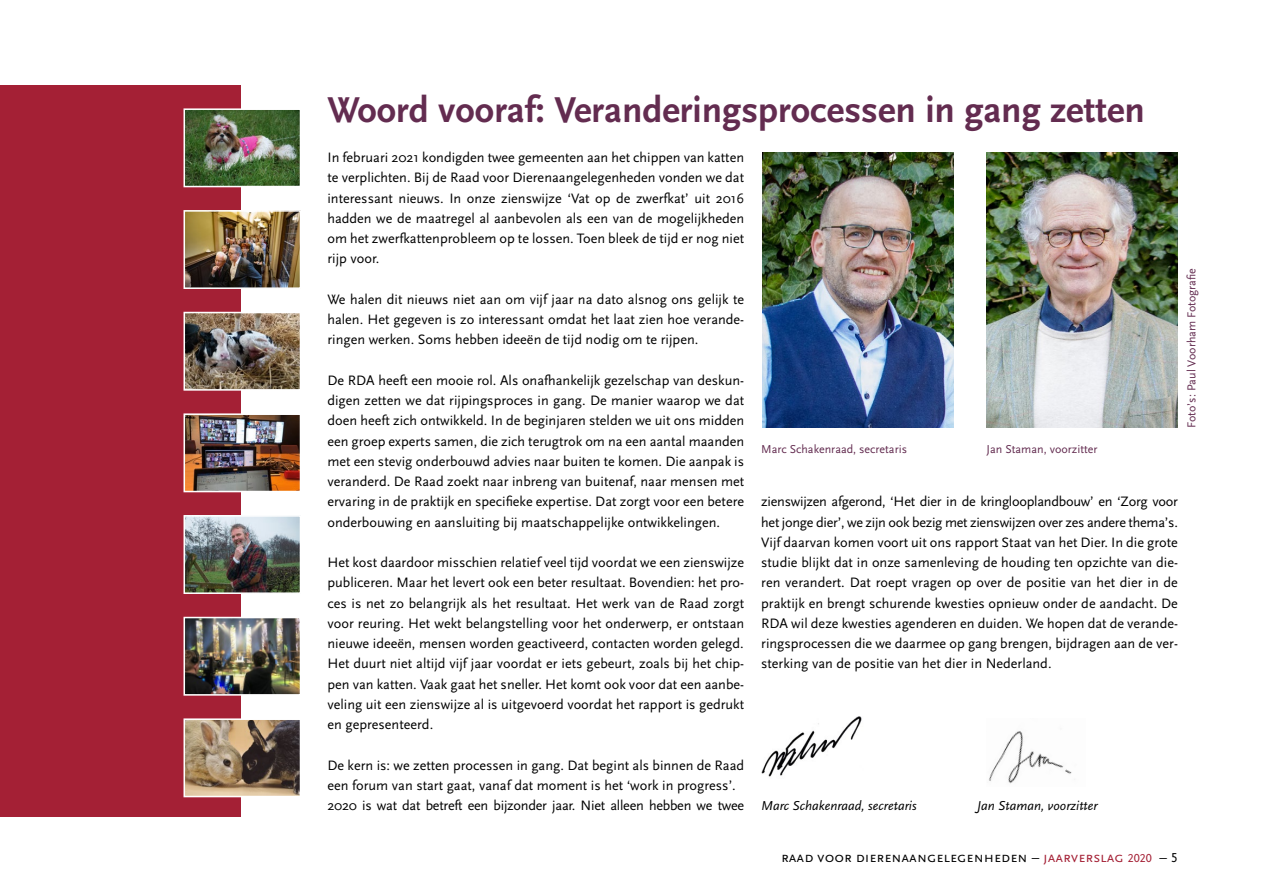
<style>
.page{position:relative;width:1263px;height:893px;background:#fff}
.page>*{position:absolute;margin:0;border:0;box-sizing:border-box;transform-origin:0 0}
.H2_3-kolomskop{font:700 37.5px "Scala Sans";color:#632c50}
.t1{font:15px "Scala Sans Caps";color:#000}
.P_Platte_tekst_-_voo{font:14.25px/20.2px "Scala Sans Pro";color:#000;text-align:justify}
.P_Platte_tekst_-_voo-2{font:14.25px/20.2px "Scala Sans Pro";letter-spacing:-.02em;color:#000}
.P_Platte_tekst{font:italic 13.5px "Scala Sans Pro";color:#000}
.P__Onderschrift_2_ko{font:12px "Scala Sans";color:#632c50}
.s1{color:#a42035}
.s2{font-size:12px;color:#a42035}
.s3{font-size:13.5px}
</style>
<div class="page">
<div style="left:0;top:85px;width:240px;height:731px;background:#a42035"></div>
<img style="left:762px;top:152px;width:191px;height:276px">
<img style="left:986px;top:152px;width:192px;height:276px">
<img style="left:988px;top:731px;width:84px;height:53px">
<img style="left:761px;top:716px;width:101px;height:61px">
<img style="left:186px;top:111px;width:112px;height:73px">
<div style="left:183px;top:108px;width:118px;height:79px;border:2px solid #fff"></div>
<img style="left:186px;top:315px;width:112px;height:73px">
<div style="left:183px;top:312px;width:118px;height:79px;border:2px solid #fff"></div>
<img style="left:186px;top:518px;width:112px;height:73px">
<div style="left:183px;top:515px;width:118px;height:79px;border:2px solid #fff"></div>
<img style="left:186px;top:213px;width:112px;height:73px">
<div style="left:183px;top:210px;width:118px;height:79px;border:2px solid #fff"></div>
<img style="left:186px;top:416px;width:112px;height:73px">
<div style="left:183px;top:413px;width:118px;height:79px;border:2px solid #fff"></div>
<img style="left:186px;top:620px;width:112px;height:73px">
<div style="left:183px;top:617px;width:118px;height:79px;border:2px solid #fff"></div>
<img style="left:186px;top:721px;width:112px;height:73px">
<div style="left:183px;top:718px;width:118px;height:79px;border:2px solid #fff"></div>
<h2 class="H2_3-kolomskop" style="left:327px;top:89px;width:819px">Woord vooraf: Veranderingsprocessen in gang zetten</h2>
<p class="P_Platte_tekst_-_voo" style="left:327px;top:147px;width:418px">In februari 2021 kondigden twee gemeenten aan het chippen van katten te verplichten. Bij de Raad voor Dierenaangelegenheden vonden we dat interessant nieuws. In onze zienswijze ‘Vat op de zwerfkat’ uit 2016 hadden we de maatregel al aanbevolen als een van de mogelijkheden om het zwerfkattenprobleem op te lossen. Toen bleek de tijd er nog niet rijp voor.</p>
<p class="P_Platte_tekst_-_voo" style="left:327px;top:288px;width:418px">We halen dit nieuws niet aan om vijf jaar na dato alsnog ons gelijk te halen. Het gegeven is zo interessant omdat het laat zien hoe verande&shy;ringen werken. Soms hebben ideeën de tijd nodig om te rijpen.</p>
<p class="P_Platte_tekst_-_voo" style="left:327px;top:369px;width:418px">De RDA heeft een mooie rol. Als onafhankelijk gezelschap van deskun&shy;digen zetten we dat rijpingsproces in gang. De manier waarop we dat doen heeft zich ontwikkeld. In de beginjaren stelden we uit ons midden een groep experts samen, die zich terugtrok om na een aantal maanden met een stevig onderbouwd advies naar buiten te komen. Die aanpak is veranderd. De Raad zoekt naar inbreng van buitenaf, naar mensen met ervaring in de praktijk en specifieke expertise. Dat zorgt voor een betere onderbouwing en aansluiting bij maatschappelijke ontwikkelingen.</p>
<p class="P_Platte_tekst_-_voo" style="left:327px;top:552px;width:418px">Het kost daardoor misschien relatief veel tijd voordat we een zienswijze publiceren. Maar het levert ook een beter resultaat. Bovendien: het pro&shy;ces is net zo belangrijk als het resultaat. Het werk van de Raad zorgt voor reuring. Het wekt belangstelling voor het onderwerp, er ontstaan nieuwe ideeën, mensen worden geactiveerd, contacten worden gelegd.</p>
<p class="P_Platte_tekst_-_voo" style="left:327px;top:653px;width:418px">Het duurt niet altijd vijf jaar voordat er iets gebeurt, zoals bij het chip&shy;pen van katten. Vaak gaat het sneller. Het komt ook voor dat een aanbe&shy;veling uit een zienswijze al is uitgevoerd voordat het rapport is gedrukt en gepresenteerd.</p>
<p class="P_Platte_tekst_-_voo" style="left:327px;top:754px;width:418px">De kern is: we zetten processen in gang. Dat begint als binnen de Raad een forum van start gaat, vanaf dat moment is het ‘work in progress’.</p>
<p class="P_Platte_tekst_-_voo-2" style="left:327px;top:795px;width:418px">2020 is wat dat betreft een bijzonder jaar. Niet alleen hebben we twee</p>
<p class="P__Onderschrift_2_ko" style="left:761px;top:443px;width:147px">Marc Schakenraad, secretaris</p>
<p class="P__Onderschrift_2_ko" style="left:986px;top:443px;width:112px">Jan Staman, voorzitter</p>
<p class="P_Platte_tekst_-_voo-2" style="left:761px;top:491px;width:418px">zienswijzen afgerond, ‘Het dier in de kringlooplandbouw’ en ‘Zorg voor het jonge dier’, we zijn ook bezig met zienswijzen over zes andere thema’s.</p>
<p class="P_Platte_tekst_-_voo" style="left:761px;top:531px;width:418px">Vijf daarvan komen voort uit ons rapport Staat van het Dier. In die grote studie blijkt dat in onze samenleving de houding ten opzichte van die&shy;ren verandert. Dat roept vragen op over de positie van het dier in de praktijk en brengt schurende kwesties opnieuw onder de aandacht. De RDA wil deze kwesties agenderen en duiden. We hopen dat de verande&shy;ringsprocessen die we daarmee op gang brengen, bijdragen aan de ver&shy;sterking van de positie van het dier in Nederland.</p>
<p class="P_Platte_tekst" style="left:761px;top:797px;width:157px">Marc Schakenraad, secretaris</p>
<p class="P_Platte_tekst" style="left:977px;top:797px;width:122px">Jan Staman, voorzitter</p>
<p class="P__Onderschrift_2_ko" style="left:1185px;top:428px;width:161px;rotate:-90deg">Foto’s: Paul Voorham Fotografie</p>
<p class="t1" style="left:781px;top:849px;width:398px">raad voor dierenaangelegenheden – <span class="s1">jaarverslag</span> <span class="s2">2020</span> – <span class="s3">5</span></p>
</div>
